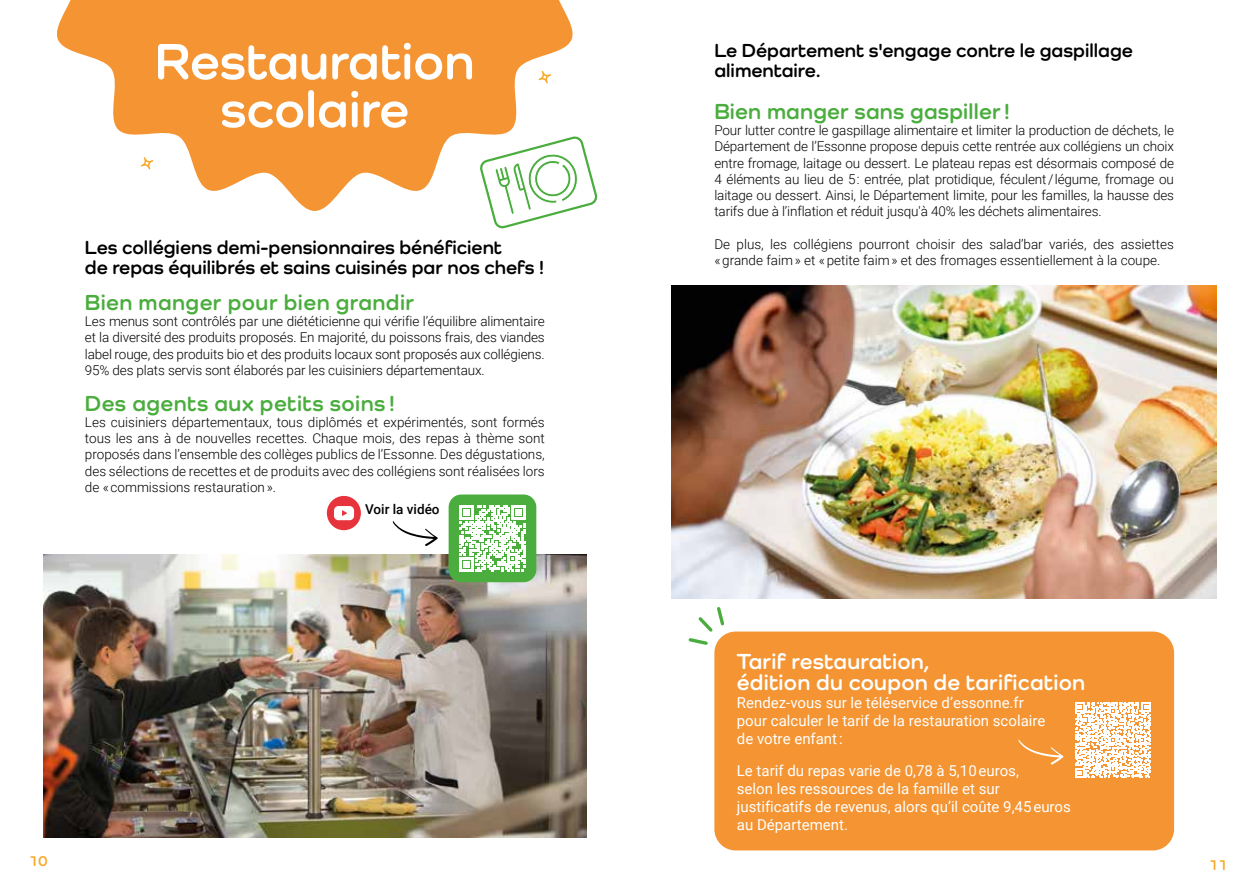
<style>
.page{position:relative;width:1259px;height:893px;background:#fff}
.page>*{position:absolute;margin:0;border:0;box-sizing:border-box;transform-origin:0 0}
.t1{font:700 52.5px/48px "Como";color:#fff;text-align:center}
.t2{font:700 22.5px "Como";letter-spacing:.02em;color:#4aad3e}
.t3{font:700 22.5px/21px "Como";letter-spacing:.01em;color:#fff}
.t4{font:700 19.5px/19.5px "Como";color:#000}
.t5{font:15px/18px "Roboto";color:#fff}
.t6{font:700 15px "Como";color:#f8a929}
.t7{font:300 13.5px/16.2px "Roboto";color:#000;text-align:justify}
.t8{font:500 13.5px "Roboto";color:#000}
</style>
<div class="page">
<svg style="left:56px;top:0;width:517px;height:211px;fill:#f49432"></svg>
<svg style="left:480px;top:136px;width:117px;height:92px"></svg>
<svg style="left:141px;top:157px;width:12px;height:12px"></svg>
<svg style="left:538px;top:71px;width:13px;height:12px"></svg>
<img style="left:44px;top:555px;width:543px;height:282px">
<svg style="left:393px;top:521px;width:45px;height:25px"></svg>
<div style="left:327px;top:496px;width:34px;height:34px;background:#e7333c;border-radius:50%"></div>
<svg style="left:334px;top:506px;width:20px;height:14px"></svg>
<div style="left:448px;top:494px;width:88px;height:88px;background:#4aad3e;border-radius:13px"></div>
<svg style="left:459px;top:505px;width:66px;height:66px"></svg>
<div style="left:714px;top:632px;width:460px;height:218px;background:#f49432;border-radius:21px"></div>
<svg style="left:1075px;top:702px;width:76px;height:76px"></svg>
<img style="left:671px;top:285px;width:545px;height:313px">
<svg style="left:688px;top:607px;width:38px;height:40px"></svg>
<svg style="left:1018px;top:739px;width:45px;height:26px"></svg>
<h1 class="t1" style="left:155px;top:36px;width:321px">Restauration scolaire</h1>
<h3 class="t4" style="left:85px;top:238px;width:461px">Les collégiens demi-pensionnaires bénéficient<br>de repas équilibrés et sains cuisinés par nos chefs !</h3>
<h2 class="t2" style="left:85px;top:289px;width:331px">Bien manger pour bien grandir</h2>
<p class="t7" style="left:85px;top:313px;width:461px">Les menus sont contrôlés par une diététicienne qui vérifie l’équilibre alimentaire et la diversité des produits proposés. En majorité, du poissons frais, des viandes label rouge, des produits bio et des produits locaux sont proposés aux collégiens.<br>95% des plats servis sont élaborés par les cuisiniers départementaux.</p>
<h2 class="t2" style="left:85px;top:389px;width:311px">Des agents aux petits soins !</h2>
<p class="t7" style="left:85px;top:414px;width:461px">Les cuisiniers départementaux, tous diplômés et expérimentés, sont formés tous les ans à de nouvelles recettes. Chaque mois, des repas à thème sont proposés dans l’ensemble des collèges publics de l’Essonne. Des dégustations, des sélections de recettes et de produits avec des collégiens sont réalisées lors de « commissions restauration ».</p>
<p class="t8" style="left:365px;top:500px;width:76px">Voir la vidéo</p>
<h3 class="t4" style="left:714px;top:41px;width:420px">Le Département s'engage contre le gaspillage alimentaire.</h3>
<h2 class="t2" style="left:714px;top:97px;width:297px">Bien manger sans gaspiller!</h2>
<p class="t7" style="left:714px;top:122px;width:461px">Pour lutter contre le gaspillage alimentaire et limiter la production de déchets, le Département de l’Essonne propose depuis cette rentrée aux collégiens un choix entre fromage, laitage ou dessert. Le plateau repas est désormais composé de 4 éléments au lieu de 5 : entrée, plat protidique, féculent / légume, fromage ou laitage ou dessert. Ainsi, le Département limite, pour les familles, la hausse des tarifs due à l’inflation et réduit jusqu'à 40% les déchets alimentaires.</p>
<p class="t7" style="left:714px;top:235px;width:461px">De plus, les collégiens pourront choisir des salad’bar variés, des assiettes « grande faim » et « petite faim » et des fromages essentiellement à la coupe.</p>
<h2 class="t3" style="left:737px;top:651px;width:350px">Tarif restauration,<br>édition du coupon de tarification</h2>
<p class="t5" style="left:737px;top:693px;width:310px">Rendez-vous sur le téléservice d’essonne.fr pour calculer le tarif de la restauration scolaire de votre enfant :</p>
<p class="t5" style="left:737px;top:761px;width:335px">Le tarif du repas varie de 0,78 à 5,10 euros,<br>selon les ressources de la famille et sur justificatifs de revenus, alors qu’il coûte 9,45 euros au Département.</p>
<p class="t6" style="left:29px;top:852px;width:21px">10</p>
<p class="t6" style="left:1208px;top:856px;width:20px">11</p>
</div>
